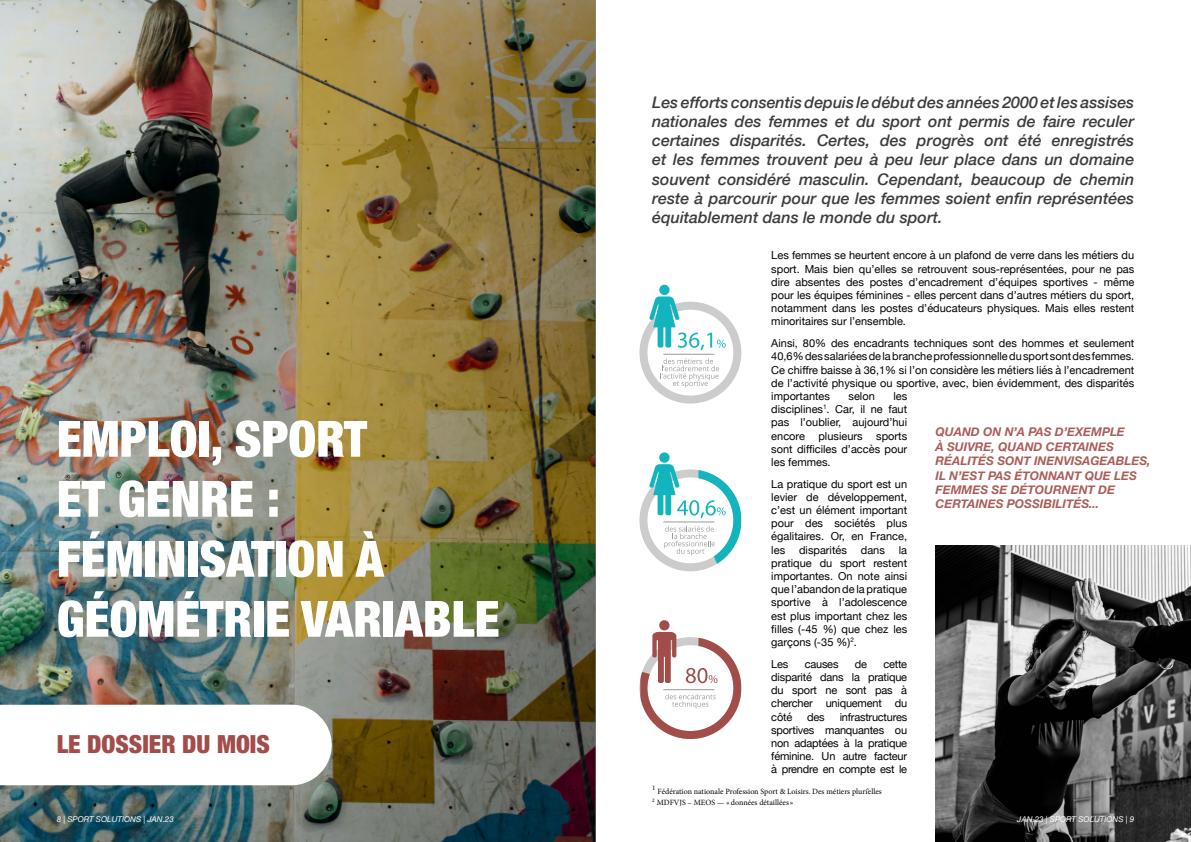
<style>
.page{position:relative;width:1191px;height:842px;background:#fff}
.page>*{position:absolute;margin:0;border:0;box-sizing:border-box;transform-origin:0 0}
.t1{font:900 condensed 50px/60px "Helvetica Neue LT Std";color:#fff}
.t2{font:900 condensed 25px "Helvetica Neue LT Std";color:#a14e4a}
.t3{font:italic 500 16px/19.2px "Helvetica Neue";color:#3c3c3b;text-align:justify}
.t4{font:italic 700 12px/14.4px "Helvetica Neue";color:#aa5e58}
.t5{font:11px/13.2px "Helvetica Neue";color:#000;text-align:justify}
.t6{font:8px/10.8px "Minion Pro";color:#000}
.t7{font:italic 8px "Helvetica Neue";color:#fff}
.t8{font:7px "Minion Pro";color:#000}
</style>
<div class="page">
<img style="left:0;top:0;width:595px;height:842px">
<svg style="left:0;top:705px;width:332px;height:80px"></svg>
<img style="left:935px;top:545px;width:256px;height:297px">
<svg style="left:639px;top:632px;width:102px;height:107px"></svg>
<div style="left:659px;top:620px;width:10px;height:10px;background:#a14d4a;border-radius:50%"></div>
<svg style="left:639px;top:464px;width:102px;height:107px"></svg>
<div style="left:659px;top:452px;width:10px;height:11px;background:#12b5bd;border-radius:50%"></div>
<div style="left:659px;top:285px;width:10px;height:10px;background:#12b5bd;border-radius:50%"></div>
<svg style="left:639px;top:296px;width:102px;height:108px"></svg>
<p class="t3" style="left:652px;top:91px;width:483px">Les efforts consentis depuis le début des années 2000 et les assises nationales des femmes et du sport ont permis de faire reculer certaines disparités. Certes, des progrès ont été enregistrés et les femmes trouvent peu à peu leur place dans un domaine souvent considéré masculin. Cependant, beaucoup de chemin reste à parcourir pour que les femmes soient enfin représentées équitablement dans le monde du sport.</p>
<p class="t5" style="left:771px;top:250px;width:364px">Les femmes se heurtent encore à un plafond de verre dans les métiers du sport. Mais bien qu’elles se retrouvent sous-représentées, pour ne pas dire absentes des postes d’encadrement d’équipes sportives - même pour les équipes féminines - elles percent dans d’autres métiers du sport, notamment dans les postes d’éducateurs physiques. Mais elles restent minoritaires sur l’ensemble.</p>
<p class="t5" style="left:771px;top:337px;width:364px">Ainsi, 80% des encadrants techniques sont des hommes et seulement 40,6% des salariées de la branche professionnelle du sport sont des femmes.<br>Ce chiffre baisse à 36,1% si l’on considère les métiers liés à l’encadrement de l’activité physique ou sportive, avec, bien évidemment, des disparités importantes</p>
<p class="t5" style="left:771px;top:390px;width:137px;text-indent:122px">les disciplines<sup>1</sup>. Car, il ne faut pas l’oublier, aujourd’hui encore plusieurs sports sont difficiles d’accès pour les femmes.</p>
<p class="t5" style="left:771px;top:478px;width:137px">La pratique du sport est un levier de développement, c’est un élément important pour des sociétés plus égalitaires. Or, en France, les</p>
<p class="t5" style="left:848px;top:390px;width:28px">selon</p>
<h1 class="t1" style="left:57px;top:408px;width:444px">EMPLOI, SPORT<br>ET GENRE :<br>FÉMINISATION À<br>GÉOMÉTRIE VARIABLE</h1>
<p class="t4" style="left:935px;top:425px;width:216px">QUAND ON N’A PAS D’EXEMPLE<br>À SUIVRE, QUAND CERTAINES<br>RÉALITÉS SONT INENVISAGEABLES,<br>IL N’EST PAS ÉTONNANT QUE LES<br>FEMMES SE DÉTOURNENT DE<br>CERTAINES POSSIBILITÉS...</p>
<p class="t5" style="left:799px;top:544px;width:49px">disparités</p>
<p class="t5" style="left:861px;top:544px;width:26px">dans</p>
<p class="t5" style="left:771px;top:544px;width:137px;text-indent:127px">la pratique du sport restent importantes. On note ainsi que l’abandon de la pratique sportive à l’adolescence est plus important chez les filles (-45 %) que chez les garçons (-35 %)<sup>2</sup>.</p>
<p class="t5" style="left:771px;top:658px;width:19px">Les</p>
<p class="t5" style="left:804px;top:658px;width:35px">causes</p>
<p class="t5" style="left:855px;top:658px;width:14px">de</p>
<p class="t5" style="left:771px;top:658px;width:137px;text-indent:112px">cette disparité dans la pratique du sport ne sont pas à chercher uniquement du côté</p>
<p class="t5" style="left:771px;top:711px;width:137px;text-indent:68px">infrastructures sportives manquantes ou non adaptées à la pratique féminine. Un autre facteur à prendre en compte est le</p>
<p class="t5" style="left:807px;top:711px;width:19px">des</p>
<h2 class="t2" style="left:57px;top:728px;width:215px">LE DOSSIER DU MOIS</h2>
<p class="t8" style="left:652px;top:783px;width:5px">1</p>
<p class="t6" style="left:652px;top:786px;width:231px;text-indent:5px">Fédération nationale Profession Sport &amp; Loisirs. Des métiers pluri’elles<br><sup>2</sup> MDFVJS – MEOS — «données détaillées »</p>
<p class="t7" style="left:57px;top:813px;width:119px">8 | SPORT SOLUTIONS | JAN.23</p>
<p class="t7" style="left:1017px;top:813px;width:119px">JAN.23 | SPORT SOLUTIONS | 9</p>
</div>
